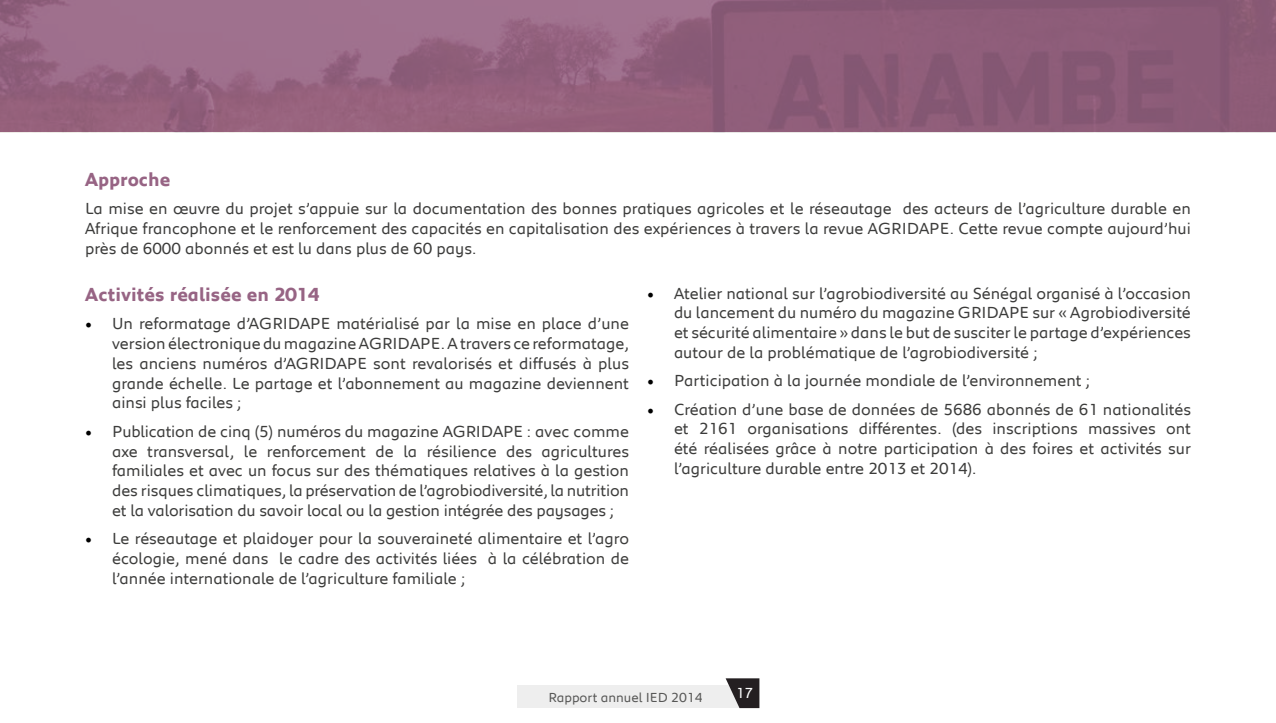
<style>
.page{position:relative;width:1276px;height:723px;background:#fff}
.page>*{position:absolute;margin:0;border:0;box-sizing:border-box;transform-origin:0 0}
.t1{font:700 19.5px "Peugeot";color:#976484}
.t2{font:16.5px/19.8px "Peugeot";color:#3c3c3b;text-align:justify}
.t3{font:15px "Peugeot";color:#fff}
.t4{font:13.5px "Peugeot";color:#575756}
.s1{font-family:"Minion Pro";font-size:18px;color:#000}
</style>
<div class="page">
<div style="left:516px;top:685px;width:227px;height:23px;background:#eee"></div>
<svg style="left:725px;top:678px;width:34px;height:30px"></svg>
<img style="left:0;top:0;width:1276px;height:133px">
<p class="t1" style="left:85px;top:166px;width:87px">Approche</p>
<p class="t2" style="left:85px;top:198px;width:1107px">La mise en œuvre du projet s’appuie sur la documentation des bonnes pratiques agricoles et le réseautage des acteurs de l’agriculture durable en Afrique francophone et le renforcement des capacités en capitalisation des expériences à travers la revue AGRIDAPE. Cette revue compte aujourd’hui près de 6000 abonnés et est lu dans plus de 60 pays.</p>
<p class="t1" style="left:85px;top:281px;width:236px">Activités réalisée en 2014</p>
<p class="t2" style="left:112px;top:313px;width:518px;text-indent:-27px"><span class="s1">•</span> Un reformatage d’AGRIDAPE matérialisé par la mise en place d’une version électronique du magazine AGRIDAPE. A travers ce reformatage, les anciens numéros d’AGRIDAPE sont revalorisés et diffusés à plus grande échelle. Le partage et l’abonnement au magazine deviennent ainsi plus faciles ;</p>
<p class="t2" style="left:112px;top:420px;width:518px;text-indent:-27px"><span class="s1">•</span> Publication de cinq (5) numéros du magazine AGRIDAPE : avec comme axe transversal, le renforcement de la résilience des agricultures familiales et avec un focus sur des thématiques relatives à la gestion des risques climatiques, la préservation de l’agrobiodiversité, la nutrition et la valorisation du savoir local ou la gestion intégrée des paysages ;</p>
<p class="t2" style="left:112px;top:528px;width:518px;text-indent:-27px"><span class="s1">•</span> Le réseautage et plaidoyer pour la souveraineté alimentaire et l’agro écologie, mené dans le cadre des activités liées à la célébration de l’année internationale de l’agriculture familiale ;</p>
<p class="t2" style="left:674px;top:282px;width:518px;text-indent:-27px"><span class="s1">•</span> Atelier national sur l’agrobiodiversité au Sénégal organisé à l’occasion du lancement du numéro du magazine GRIDAPE sur « Agrobiodiversité et sécurité alimentaire » dans le but de susciter le partage d’expériences autour de la problématique de l’agrobiodiversité ;</p>
<p class="t2" style="left:647px;top:370px;width:444px"><span class="s1">•</span> Participation à la journée mondiale de l’environnement ;</p>
<p class="t2" style="left:674px;top:398px;width:518px;text-indent:-27px"><span class="s1">•</span> Création d’une base de données de 5686 abonnés de 61 nationalités et 2161 organisations différentes. (des inscriptions massives ont été réalisées grâce à notre participation à des foires et activités sur l’agriculture durable entre 2013 et 2014).</p>
<p class="t4" style="left:548px;top:688px;width:155px">Rapport annuel IED 2014</p>
<p class="t3" style="left:736px;top:683px;width:19px">17</p>
</div>
